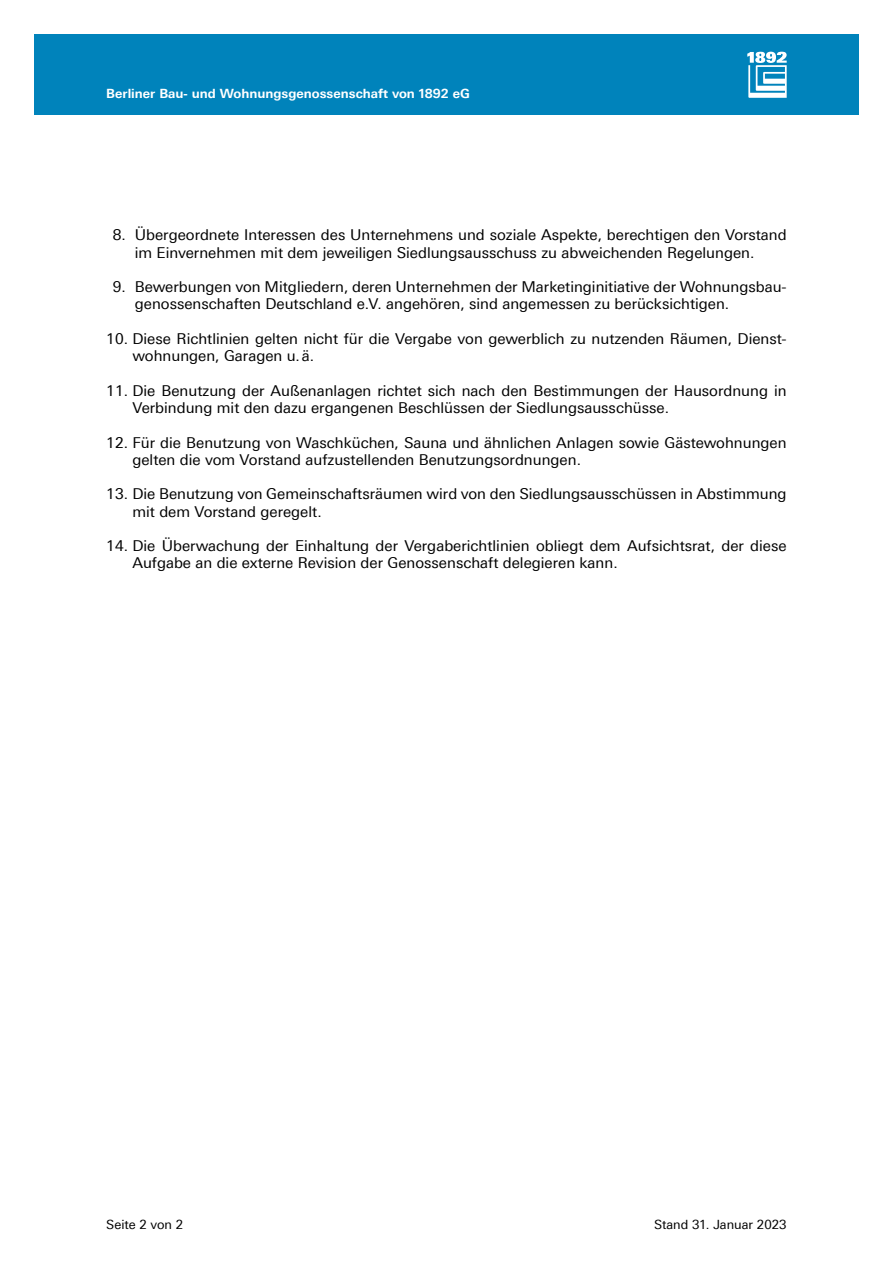
<style>
.page{position:relative;width:893px;height:1263px;background:#fff}
.page>*{position:absolute;margin:0;border:0;box-sizing:border-box;transform-origin:0 0}
.t1{font:15px/17.2px "Linotype Univers 430";color:#000}
.t2{font:700 12.75px "Linotype Univers 630";color:#fff}
.t3{font:12.75px "Linotype Univers 430";color:#000}
</style>
<div class="page">
<div style="left:34px;top:34px;width:825px;height:81px;background:#0083bb"></div>
<svg style="left:747px;top:52px;width:40px;height:46px"></svg>
<p class="t2" style="left:106px;top:86px;width:365px">Berliner Bau- und Wohnungsgenossenschaft von 1892 eG</p>
<p class="t1" style="left:135px;top:227px;width:653px;text-indent:-22px">8. Übergeordnete Interessen des Unternehmens und soziale Aspekte, berechtigen den Vorstand im Einvernehmen mit dem jeweiligen Siedlungsausschuss zu abweichenden Regelungen.</p>
<p class="t1" style="left:135px;top:278px;width:653px;text-indent:-22px">9. Bewerbungen von Mitgliedern, deren Unternehmen der Marketinginitiative der Wohnungsbau&shy;genossenschaften Deutschland e.V. angehören, sind angemessen zu berücksichtigen.</p>
<p class="t1" style="left:132px;top:330px;width:656px;text-indent:-26px">10. Diese Richtlinien gelten nicht für die Vergabe von gewerblich zu nutzenden Räumen, Dienst&shy;wohnungen, Garagen u.ä.</p>
<p class="t1" style="left:132px;top:382px;width:656px;text-indent:-26px">11. Die Benutzung der Außenanlagen richtet sich nach den Bestimmungen der Hausordnung in<br>Verbindung mit den dazu ergangenen Beschlüssen der Siedlungsausschüsse.</p>
<p class="t1" style="left:132px;top:434px;width:656px;text-indent:-26px">12. Für die Benutzung von Waschküchen, Sauna und ähnlichen Anlagen sowie Gästewohnungen gelten die vom Vorstand aufzustellenden Benutzungsordnungen.</p>
<p class="t1" style="left:132px;top:485px;width:656px;text-indent:-26px">13. Die Benutzung von Gemeinschaftsräumen wird von den Siedlungsausschüssen in Abstimmung mit dem Vorstand geregelt.</p>
<p class="t1" style="left:132px;top:537px;width:656px;text-indent:-26px">14. Die Überwachung der Einhaltung der Vergaberichtlinien obliegt dem Aufsichtsrat, der diese<br>Aufgabe an die externe Revision der Genossenschaft delegieren kann.</p>
<p class="t3" style="left:106px;top:1217px;width:78px">Seite 2 von 2</p>
<p class="t3" style="left:654px;top:1217px;width:134px">Stand 31. Januar 2023</p>
</div>
